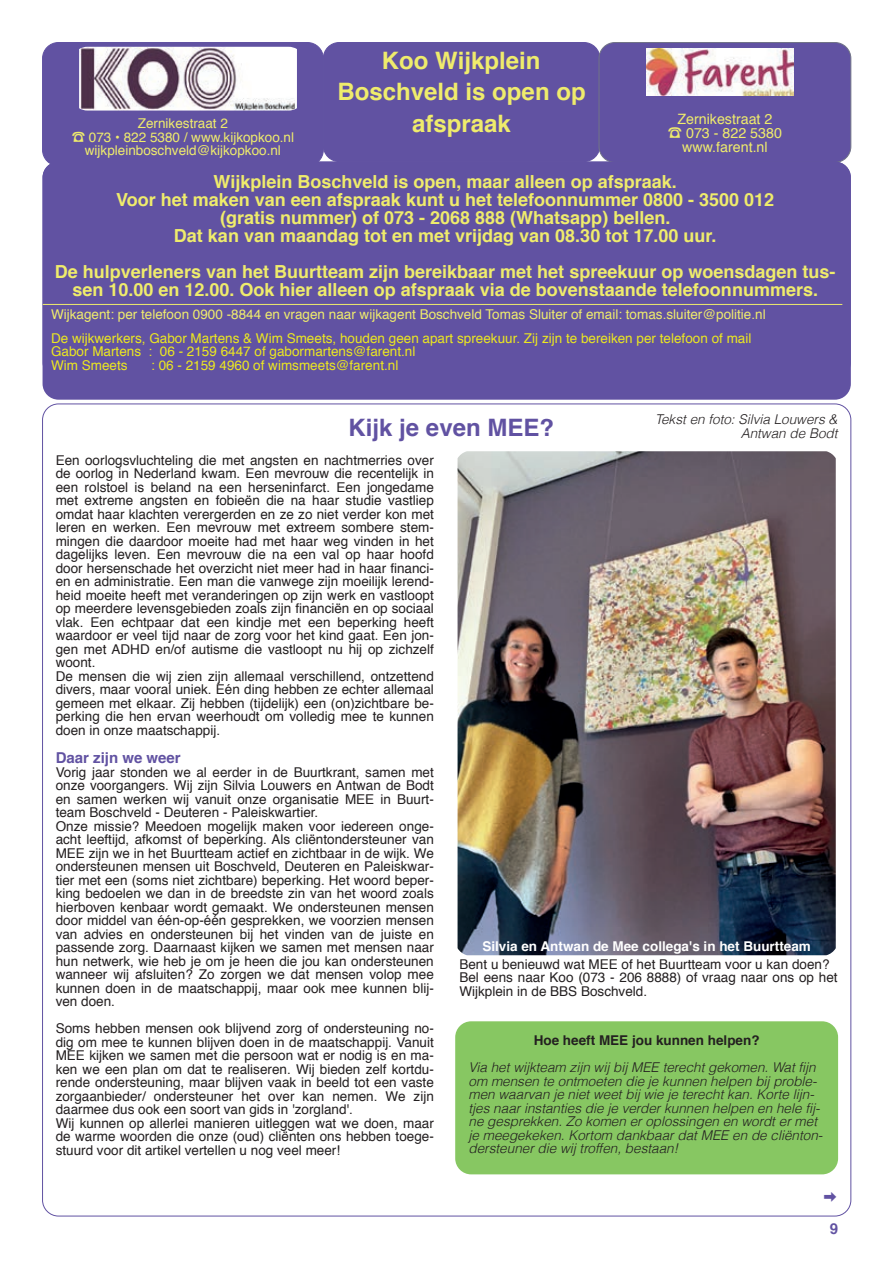
<style>
.page{position:relative;width:893px;height:1263px;background:#fff}
.page>*{position:absolute;margin:0;border:0;box-sizing:border-box;transform-origin:0 0}
.t1{font:700 24px/31.5px "Helvetica";color:#efec6c;text-align:center}
.t2{font:700 24px "Helvetica";color:#6152a2}
.t3{font:700 21px "Helvetica";color:#efec6c}
.t4{font:700 18px/18px "Helvetica";color:#efec6c;text-align:center}
.t5{font:700 15px "Helvetica";color:#6152a2}
.t6{font:14.25px/14.2px "Helvetica";color:#efec6c;text-align:center}
.t7{font:13.5px/13.5px "Helvetica";color:#231f20}
.t8{font:13.5px/21.3px "Helvetica";color:#efec6c}
.t9{font:13.5px/13.5px "Helvetica";color:#ece820}
.t10{font:italic 300 13.5px/13.5px "Helvetica";color:#231f20}
.t11{font:700 13.5px "Helvetica";color:#fff}
.t12{font:700 13.5px "Helvetica";color:#231f20}
.t13{font:700 13.5px "Helvetica";color:#efec6c}
.t14{font:13.5px "Hira Kaku Pro W3";color:#6152a2}
.s1{font-family:"Hira Kaku Pro W3"}
</style>
<div class="page">
<div style="left:323px;top:43px;width:277px;height:119px;background:#6152a2;border-radius:16px"></div>
<div style="left:323px;top:42px;width:277px;height:120px;border:1px solid #6152a2;border-radius:16px"></div>
<div style="left:43px;top:43px;width:280px;height:123px;background:#6152a2;border-radius:16px"></div>
<div style="left:42px;top:42px;width:281px;height:124px;border:1px solid #6152a2;border-radius:16px"></div>
<img style="left:79px;top:47px;width:218px;height:64px">
<div style="left:599px;top:43px;width:251px;height:119px;background:#6152a2;border-radius:16px"></div>
<div style="left:598px;top:42px;width:253px;height:121px;border:1px solid #717487;border-radius:16px"></div>
<img style="left:646px;top:49px;width:147px;height:47px">
<div style="left:43px;top:162px;width:807px;height:238px;background:#6152a2"></div>
<hr style="left:43px;top:304px;width:799px;height:1px;background:#efec6c">
<img style="left:457px;top:451px;width:378px;height:504px">
<div style="left:455px;top:1021px;width:383px;height:153px;background:#87c762;border-radius:16px"></div>
<h1 class="t1" style="left:337px;top:45px;width:250px">Koo Wijkplein<br>Boschveld is open op afspraak</h1>
<h2 class="t3" style="left:338px;top:162px;width:215px">Spreekuren Wijkplein</h2>
<p class="t13" style="left:311px;top:189px;width:80px">Medewerker</p>
<p class="t8" style="left:311px;top:213px;width:146px">Tamara Marcos Tesouro</p>
<p class="t8" style="left:72px;top:117px;width:224px;line-height:13.5px;text-align:center">Zernikestraat 2<br><span class="s1">☎</span> 073 • 822 5380 / www.kijkopkoo.nl wijkpleinboschveld@kijkopkoo.nl</p>
<p class="t6" style="left:667px;top:112px;width:116px">Zernikestraat 2<br><span class="s1">☎</span> 073 - 822 5380 www.farent.nl</p>
<p class="t4" style="left:116px;top:173px;width:659px">Wijkplein Boschveld is open, maar alleen op afspraak.<br>Voor het maken van een afspraak kunt u het telefoonnummer 0800 - 3500 012 (gratis nummer) of 073 - 2068 888 (Whatsapp) bellen.<br>Dat kan van maandag tot en met vrijdag van 08.30 tot 17.00 uur.</p>
<h3 class="t4" style="left:55px;top:263px;width:782px">De hulpverleners van het Buurtteam zijn bereikbaar met het spreekuur op woensdagen tus&shy;sen 10.00 en 12.00. Ook hier alleen op afspraak via de bovenstaande telefoonnummers.</h3>
<p class="t8" style="left:51px;top:304px;width:716px">Wijkagent: per telefoon 0900 -8844 en vragen naar wijkagent Boschveld Tomas Sluiter of email: tomas.sluiter@politie.nl</p>
<p class="t9" style="left:51px;top:332px;width:702px">De wijkwerkers, Gabor Martens &amp; Wim Smeets, houden geen apart spreekuur. Zij zijn te bereiken per telefoon of mail<br>Gabor Martens : 06 - 2159 6447 of gabormartens@farent.nl<br>Wim Smeets</p>
<p class="t13" style="left:661px;top:189px;width:25px">Tijd</p>
<p class="t13" style="left:548px;top:189px;width:27px">Dag</p>
<p class="t8" style="left:548px;top:213px;width:58px">Maandag</p>
<p class="t8" style="left:311px;top:234px;width:166px">Bettine/ Jill/ Laurette/ Tessa</p>
<p class="t8" style="left:548px;top:234px;width:68px">Woensdag<br>Donderdag</p>
<p class="t8" style="left:311px;top:277px;width:207px">Wim Huiskamp / Marian Tuerlings</p>
<p class="t8" style="left:548px;top:277px;width:68px">Donderdag</p>
<p class="t8" style="left:661px;top:234px;width:81px;text-align:justify">10.00 - 12.00<br>10.00 - 11.00<br>11.00 - 12.00</p>
<p class="t9" style="left:51px;top:328px;width:705px">De wijkwerkers, Gabor Martens &amp; Wim Smeets, houden geen apart spreekuur. Zij zijn te bereiken per telefoon of mail.<br>Gabor Martens : 06 - 2159 6447 of gabormartens@farent.nl<br>Wim Smeets</p>
<p class="t8" style="left:51px;top:256px;width:735px">KOO Wijkplein spreekuur (Digi)Taal<br>Farent Vrijwillige Thuishulp (VTH)<br>Wijkagent: per telefoon 0900 -8844 en vragen naar wijkagent Boschveld Bas van Boxtel of email: bas.van.boxtel@politie.nl</p>
<p class="t9" style="left:147px;top:355px;width:252px">: 06 - 2159 4960 of wimsmeets@farent.nl</p>
<p class="t9" style="left:151px;top:359px;width:249px">: 06 - 2159 4960 of wimsmeets@farent.nl</p>
<p class="t10" style="left:655px;top:412px;width:184px;text-align:right">Tekst en foto: Silvia Louwers &amp;<br>Antwan de Bodt</p>
<h1 class="t2" style="left:348px;top:408px;width:207px">Kijk je even MEE?</h1>
<p class="t7" style="left:56px;top:454px;width:380px">Een oorlogsvluchteling die met angsten en nachtmerries over de oorlog in Nederland kwam. Een mevrouw die recentelijk in een rolstoel is beland na een herseninfarct. Een jongedame met extreme angsten en fobieën die na haar studie vastliep omdat haar klachten verergerden en ze zo niet verder kon met leren en werken. Een mevrouw met extreem sombere stem&shy;mingen die daardoor moeite had met haar weg vinden in het dagelijks leven. Een mevrouw die na een val op haar hoofd door hersenschade het overzicht niet meer had in haar financi&shy;en en administratie. Een man die vanwege zijn moeilijk lerend&shy;heid moeite heeft met veranderingen op zijn werk en vastloopt op meerdere levensgebieden zoals zijn financiën en op sociaal vlak. Een echtpaar dat een kindje met een beperking heeft waardoor er veel tijd naar de zorg voor het kind gaat. Een jon&shy;gen met ADHD en/of autisme die vastloopt nu hij op zichzelf woont.<br>De mensen die wij zien zijn allemaal verschillend, ontzettend divers, maar vooral uniek. Eén ding hebben ze echter allemaal gemeen met elkaar. Zij hebben (tijdelijk) een (on)zichtbare be&shy;perking die hen ervan weerhoudt om volledig mee te kunnen doen in onze maatschappij.</p>
<p class="t5" style="left:56px;top:746px;width:127px">Daar zijn we weer</p>
<p class="t7" style="left:56px;top:766px;width:380px">Vorig jaar stonden we al eerder in de Buurtkrant, samen met onze voorgangers. Wij zijn Silvia Louwers en Antwan de Bodt en samen werken wij vanuit onze organisatie MEE in Buurt&shy;team Boschveld - Deuteren - Paleiskwartier.<br>Onze missie? Meedoen mogelijk maken voor iedereen onge&shy;acht leeftijd, afkomst of beperking. Als cliëntondersteuner van MEE zijn we in het Buurtteam actief en zichtbaar in de wijk. We ondersteunen mensen uit Boschveld, Deuteren en Paleiskwar&shy;tier met een (soms niet zichtbare) beperking. Het woord beper&shy;king bedoelen we dan in de breedste zin van het woord zoals hierboven kenbaar wordt gemaakt. We ondersteunen mensen door middel van één-op-één gesprekken, we voorzien mensen van advies en ondersteunen bij het vinden van de juiste en passende zorg. Daarnaast kijken we samen met mensen naar hun netwerk, wie heb je om je heen die jou kan ondersteunen wanneer wij afsluiten? Zo zorgen we dat mensen volop mee kunnen doen in de maatschappij, maar ook mee kunnen blij&shy;ven doen.</p>
<p class="t7" style="left:56px;top:1022px;width:380px">Soms hebben mensen ook blijvend zorg of ondersteuning no&shy;dig om mee te kunnen blijven doen in de maatschappij. Vanuit MEE kijken we samen met die persoon wat er nodig is en ma&shy;ken we een plan om dat te realiseren. Wij bieden zelf kortdu&shy;rende ondersteuning, maar blijven vaak in beeld tot een vaste zorgaanbieder/ ondersteuner het over kan nemen. We zijn daarmee dus ook een soort van gids in 'zorgland'.<br>Wij kunnen op allerlei manieren uitleggen wat we doen, maar de warme woorden die onze (oud) cliënten ons hebben toege&shy;stuurd voor dit artikel vertellen u nog veel meer!</p>
<p class="t11" style="left:482px;top:935px;width:330px">Silvia en Antwan de Mee collega's in het Buurtteam</p>
<p class="t7" style="left:459px;top:958px;width:380px">Bent u benieuwd wat MEE of het Buurtteam voor u kan doen?<br>Bel eens naar Koo (073 - 206 8888) of vraag naar ons op het<br>Wijkplein in de BBS Boschveld.</p>
<p class="t12" style="left:533px;top:1029px;width:227px">Hoe heeft MEE jou kunnen helpen?</p>
<p class="t10" style="left:468px;top:1060px;width:355px">Via het wijkteam zijn wij bij MEE terecht gekomen. Wat fijn om mensen te ontmoeten die je kunnen helpen bij proble&shy;men waarvan je niet weet bij wie je terecht kan. Korte lijn&shy;tjes naar instanties die je verder kunnen helpen en hele fij&shy;ne gesprekken. Zo komen er oplossingen en wordt er met je meegekeken. Kortom dankbaar dat MEE en de cliënton&shy;dersteuner die wij troffen, bestaan!</p>
<p class="t14" style="left:823px;top:1185px;width:15px">➡</p>
<p class="t5" style="left:829px;top:1217px;width:10px">9</p>
</div>
